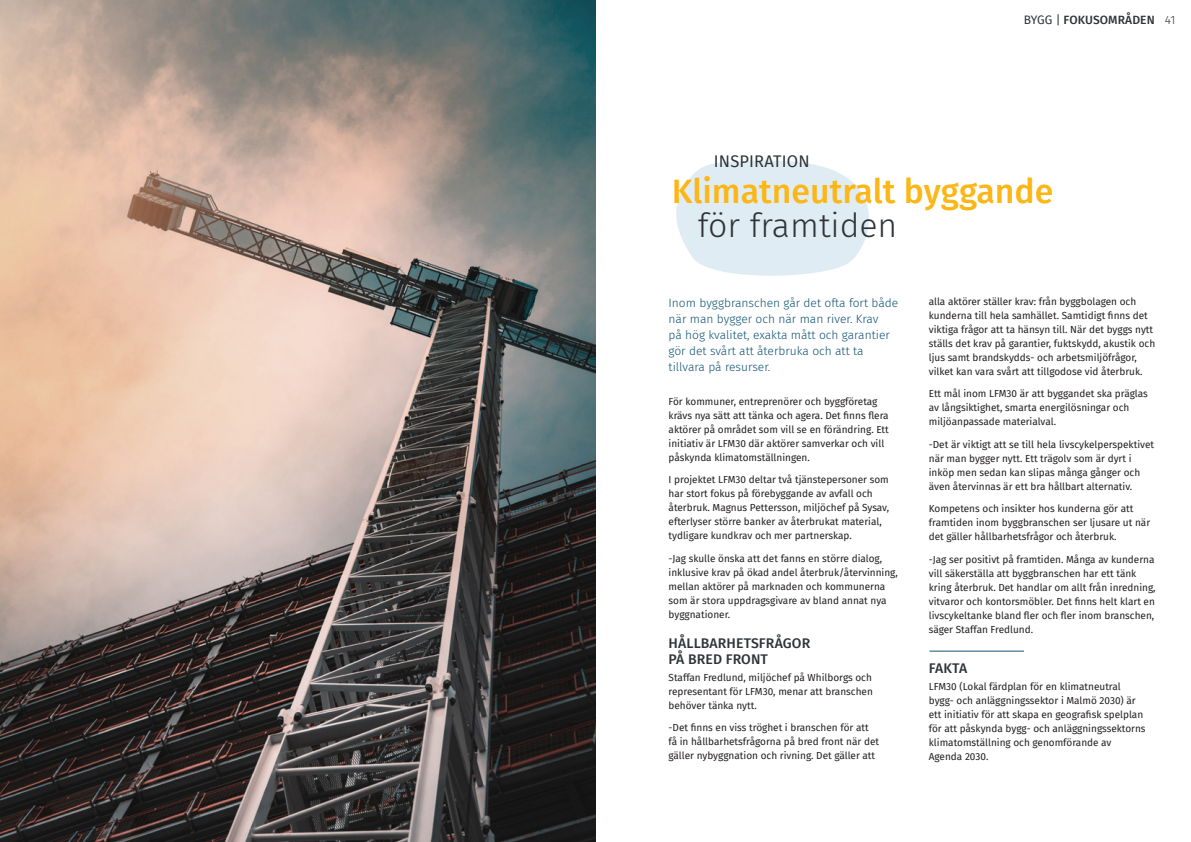
<style>
.page{position:relative;width:1191px;height:842px;background:#fff}
.page>*{position:absolute;margin:0;border:0;box-sizing:border-box;transform-origin:0 0}
.t1{font:500 33.8px "Fira Sans";color:#fcb615}
.t2{font:300 33.8px "Fira Sans";color:#2e3338}
.t3{font:16.5px "Fira Sans";letter-spacing:.01em;color:#2e3338}
.Mellanrubrik{font:500 14px/16px "Fira Sans";letter-spacing:.01em;color:#2e3338}
.Ingress2020{font:300 12px/16px "Fira Sans";color:#0f5372}
.t4{font:500 12px "Fira Sans";letter-spacing:.01em;color:#2e3338}
.t5{font:300 12px "Fira Sans";color:#2e3338}
.Bröd{font:10px/14px "Fira Sans";color:#231f20}
.s1{font-weight:400}
</style>
<div class="page">
<svg style="left:676px;top:160px;width:193px;height:116px"></svg>
<img style="left:0;top:0;width:595px;height:842px">
<hr style="left:929px;top:651px;width:95px;height:1px;background:#0f5372">
<p class="t3" style="left:714px;top:148px;width:97px">INSPIRATION</p>
<p class="t4" style="left:1023px;top:11px;width:133px"><span class="s1">BYGG |</span> FOKUSOMRÅDEN</p>
<p class="t5" style="left:1164px;top:12px;width:12px">41</p>
<p class="t1" style="left:671px;top:164px;width:383px">Klimatneutralt byggande</p>
<p class="t2" style="left:697px;top:201px;width:201px">för framtiden</p>
<p class="Ingress2020" style="left:668px;top:294px;width:231px">Inom byggbranschen går det ofta fort både när man bygger och när man river. Krav<br>på hög kvalitet, exakta mått och garantier gör det svårt att återbruka och att ta tillvara på resurser.</p>
<p class="Bröd" style="left:668px;top:394px;width:222px">För kommuner, entreprenörer och byggföretag krävs nya sätt att tänka och agera. Det finns flera aktörer på området som vill se en förändring. Ett initiativ är LFM30 där aktörer samverkar och vill påskynda klimatomställningen.</p>
<p class="Bröd" style="left:668px;top:472px;width:222px">I projektet LFM30 deltar två tjänstepersoner som har stort fokus på förebyggande av avfall och återbruk. Magnus Pettersson, miljöchef på Sysav, efterlyser större banker av återbrukat material, tydligare kundkrav och mer partnerskap.</p>
<p class="Bröd" style="left:668px;top:551px;width:231px">-Jag skulle önska att det fanns en större dialog, inklusive krav på ökad andel återbruk/återvinning, mellan aktörer på marknaden och kommunerna som är stora uppdragsgivare av bland annat nya byggnationer.</p>
<p class="Mellanrubrik" style="left:668px;top:634px;width:143px">HÅLLBARHETSFRÅGOR<br>PÅ BRED FRONT</p>
<p class="Bröd" style="left:668px;top:670px;width:206px;text-align:justify">Staffan Fredlund, miljöchef på Whilborgs och representant för LFM30, menar att branschen behöver tänka nytt.</p>
<p class="Bröd" style="left:668px;top:720px;width:212px">-Det finns en viss tröghet i branschen för att få in hållbarhetsfrågorna på bred front när det gäller nybyggnation och rivning. Det gäller att</p>
<p class="Bröd" style="left:928px;top:294px;width:228px">alla aktörer ställer krav: från byggbolagen och kunderna till hela samhället. Samtidigt finns det viktiga frågor att ta hänsyn till. När det byggs nytt ställs det krav på garantier, fuktskydd, akustik och ljus samt brandskydds- och arbetsmiljöfrågor, vilket kan vara svårt att tillgodose vid återbruk.</p>
<p class="Bröd" style="left:928px;top:387px;width:220px">Ett mål inom LFM30 är att byggandet ska präglas av långsiktighet, smarta energilösningar och miljöanpassade materialval.</p>
<p class="Bröd" style="left:928px;top:437px;width:227px">-Det är viktigt att se till hela livscykelperspektivet när man bygger nytt. Ett trägolv som är dyrt i inköp men sedan kan slipas många gånger och även återvinnas är ett bra hållbart alternativ.</p>
<p class="Bröd" style="left:928px;top:502px;width:223px">Kompetens och insikter hos kunderna gör att framtiden inom byggbranschen ser ljusare ut när det gäller hållbarhetsfrågor och återbruk.</p>
<p class="Bröd" style="left:928px;top:552px;width:228px">-Jag ser positivt på framtiden. Många av kunderna vill säkerställa att byggbranschen har ett tänk kring återbruk. Det handlar om allt från inredning, vitvaror och kontorsmöbler. Det finns helt klart en livscykeltanke bland fler och fler inom branschen, säger Staffan Fredlund.</p>
<p class="Mellanrubrik" style="left:929px;top:659px;width:40px">FAKTA</p>
<p class="Bröd" style="left:928px;top:679px;width:218px">LFM30 (Lokal färdplan för en klimatneutral bygg- och anläggningssektor i Malmö 2030) är ett initiativ för att skapa en geografisk spelplan för att påskynda bygg- och anläggningssektorns klimatomställning och genomförande av Agenda 2030.</p>
</div>
